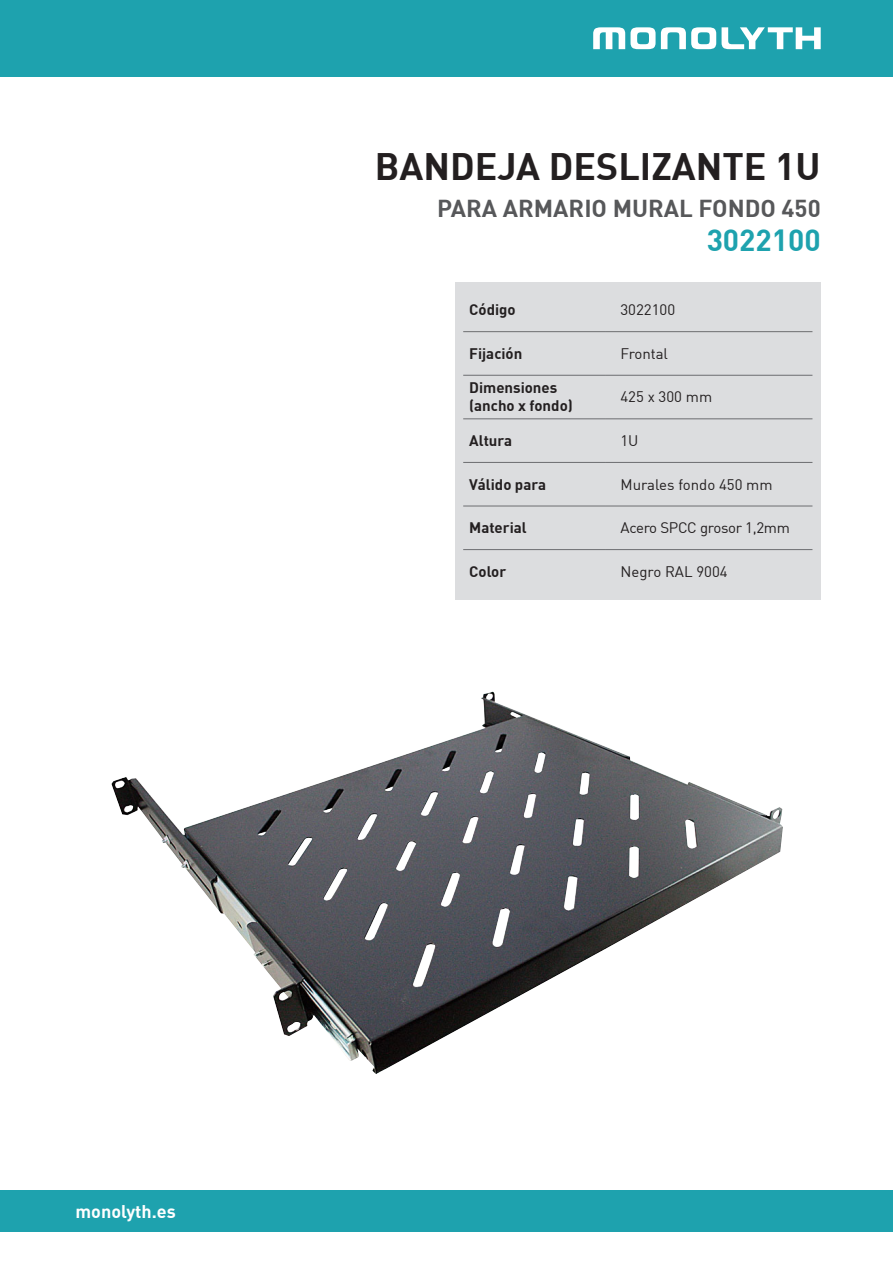
<style>
.page{position:relative;width:893px;height:1263px;background:#fff}
.page>*{position:absolute;margin:0;border:0;box-sizing:border-box;transform-origin:0 0}
.t1{font:700 37.5px "DIN";color:#231f20}
.t2{font:700 30px "DIN";color:#1ea2ae}
.t3{font:700 24px "DIN";color:#57585a}
.t4{font:700 18px "DIN";color:#fff}
.t5{font:700 15px "DIN";color:#231f20}
.Estilo_de_párrafo_1{font:15px "DIN";color:#231f20}
.Estilo_de_párrafo_1-2{font:15px "DIN";letter-spacing:-.02em;color:#231f20}
</style>
<div class="page">
<div style="left:0;top:0;width:893px;height:77px;background:#1ea2ae"></div>
<svg style="left:593px;top:27px;width:123px;height:22px"></svg>
<svg style="left:722px;top:27px;width:99px;height:22px"></svg>
<div style="left:0;top:1191px;width:893px;height:41px;background:#1ea2ae"></div>
<div style="left:455px;top:282px;width:366px;height:318px;background:#dcdddf"></div>
<hr style="left:463px;top:331px;width:143px;height:1px;background:#6c6d70">
<hr style="left:606px;top:331px;width:206px;height:1px;background:#6c6d70">
<hr style="left:463px;top:375px;width:143px;height:1px;background:#6c6d70">
<hr style="left:606px;top:375px;width:206px;height:1px;background:#6c6d70">
<hr style="left:463px;top:418px;width:143px;height:1px;background:#6c6d70">
<hr style="left:606px;top:418px;width:206px;height:1px;background:#6c6d70">
<hr style="left:463px;top:462px;width:143px;height:1px;background:#6c6d70">
<hr style="left:606px;top:462px;width:206px;height:1px;background:#6c6d70">
<hr style="left:463px;top:506px;width:143px;height:1px;background:#6c6d70">
<hr style="left:606px;top:506px;width:206px;height:1px;background:#6c6d70">
<hr style="left:463px;top:549px;width:143px;height:1px;background:#6c6d70">
<hr style="left:606px;top:549px;width:206px;height:1px;background:#6c6d70">
<img style="left:111px;top:692px;width:672px;height:382px">
<p class="t1" style="left:375px;top:142px;width:447px">BANDEJA DESLIZANTE 1U</p>
<p class="t3" style="left:437px;top:193px;width:385px">PARA ARMARIO MURAL FONDO 450</p>
<p class="t2" style="left:707px;top:221px;width:116px">3022100</p>
<p class="t5" style="left:469px;top:300px;width:48px">Código</p>
<p class="Estilo_de_párrafo_1" style="left:620px;top:300px;width:56px">3022100</p>
<p class="t5" style="left:469px;top:344px;width:55px">Fijación</p>
<p class="Estilo_de_párrafo_1" style="left:620px;top:344px;width:49px">Frontal</p>
<p class="t5" style="left:469px;top:378px;width:90px">Dimensiones</p>
<p class="t5" style="left:469px;top:396px;width:105px">(ancho x fondo)</p>
<p class="Estilo_de_párrafo_1" style="left:620px;top:388px;width:93px">425 x 300 mm</p>
<p class="t5" style="left:469px;top:431px;width:45px">Altura</p>
<p class="Estilo_de_párrafo_1" style="left:620px;top:431px;width:20px">1U</p>
<p class="t5" style="left:469px;top:474px;width:78px">Válido para</p>
<p class="Estilo_de_párrafo_1" style="left:620px;top:475px;width:154px">Murales fondo 450 mm</p>
<p class="t5" style="left:469px;top:518px;width:59px">Material</p>
<p class="Estilo_de_párrafo_1-2" style="left:620px;top:518px;width:171px">Acero SPCC grosor 1,2mm</p>
<p class="t5" style="left:469px;top:561px;width:38px">Color</p>
<p class="Estilo_de_párrafo_1" style="left:620px;top:562px;width:109px">Negro RAL 9004</p>
<p class="t4" style="left:75px;top:1199px;width:102px">monolyth.es</p>
</div>
